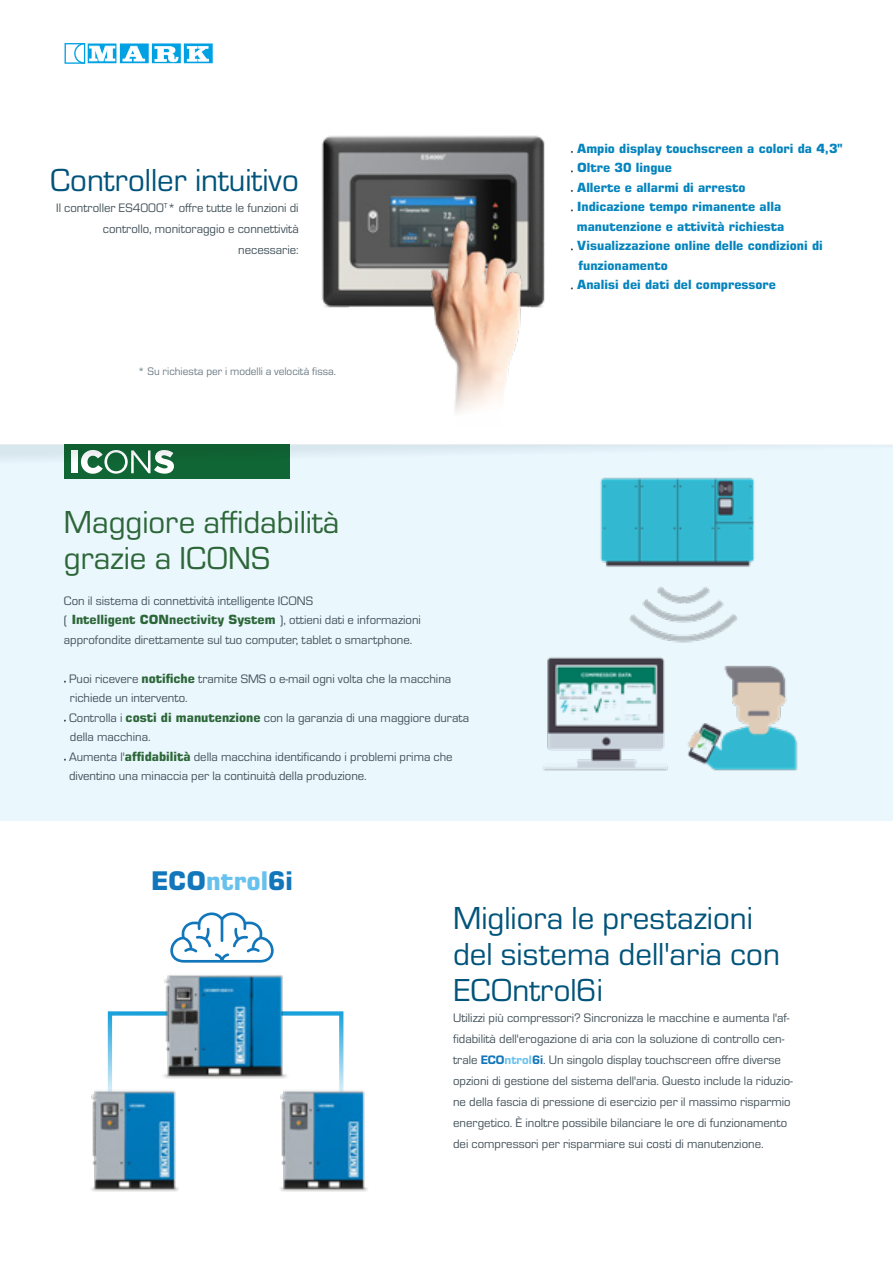
<style>
.page{position:relative;width:893px;height:1263px;background:#fff}
.page>*{position:absolute;margin:0;border:0;box-sizing:border-box;transform-origin:0 0}
.t1{font:33px/36px "Eurostile";color:#00537a}
.t2{font:33px/36px "Eurostile";color:#2d6638}
.t3{font:700 25.8px "Eurostile LT Pro";color:#1276bb}
.t4{font:12.75px/21px "Eurostile";color:#425159}
.t5{font:700 12.75px/19.5px "Eurostile LT Pro";color:#0584bd}
.t6{font:700 12.75px "Eurostile LT Std";color:#2d6638}
.t7{font:11.25px "Eurostile";color:#6b7a83}
.s1{font-family:"Eurostile";font-weight:400;color:#425159}
.s2{font-family:"Eurostile LT Std";font-weight:700;color:#2d6638}
.s3{color:#68c1ed}
.s4{font-family:"Eurostile Hea";color:#1276bb}
.s5{font-family:"Eurostile Hea";color:#68c1ed}
</style>
<div class="page">
<img style="left:321px;top:135px;width:250px;height:173px">
<img style="left:384px;top:180px;width:165px;height:232px">
<div style="left:0;top:445px;width:893px;height:375px;background:#eaf7fd"></div>
<img style="left:543px;top:521px;width:255px;height:250px">
<svg style="left:170px;top:912px;width:104px;height:51px"></svg>
<svg style="left:279px;top:1011px;width:65px;height:76px"></svg>
<svg style="left:107px;top:1011px;width:65px;height:76px"></svg>
<img style="left:155px;top:975px;width:141px;height:103px">
<svg style="left:0;top:445px;width:755px;height:76px"></svg>
<img style="left:91px;top:1087px;width:88px;height:104px">
<img style="left:280px;top:1087px;width:88px;height:104px">
<svg style="left:64px;top:43px;width:149px;height:21px"></svg>
<h1 class="t1" style="left:50px;top:163px;width:250px">Controller intuitivo</h1>
<p class="t4" style="left:56px;top:197px;width:244px;text-align:right">Il controller ES4000<sup>T</sup>* offre tutte le funzioni di controllo, monitoraggio e connettività necessarie:</p>
<p class="t7" style="left:138px;top:366px;width:200px">* Su richiesta per i modelli a velocità fissa.</p>
<h1 class="t2" style="left:64px;top:505px;width:277px">Maggiore affidabilità grazie a ICONS</h1>
<p class="t4" style="left:64px;top:590px;width:251px">Con il sistema di connettività intelligente ICONS</p>
<p class="t6" style="left:64px;top:612px;width:358px"><span class="s1">(</span> Intelligent CONnectivity System <span class="s1">), ottieni dati e informazioni</span></p>
<p class="t4" style="left:64px;top:629px;width:350px">approfondite direttamente sul tuo computer, tablet o smartphone.</p>
<p class="t4" style="left:69px;top:669px;width:402px;line-height:19.5px">Puoi ricevere <span class="s2">notifiche</span> tramite SMS o e-mail ogni volta che la macchina richiede un intervento.<br>Controlla i <span class="s2">costi di manutenzione</span> con la garanzia di una maggiore durata della macchina.<br>Aumenta l'<span class="s2">affidabilità</span> della macchina identificando i problemi prima che diventino una minaccia per la continuità della produzione.</p>
<h2 class="t3" style="left:151px;top:865px;width:143px">ECO<span class="s3">ntrol</span>6i</h2>
<p class="t5" style="left:577px;top:138px;width:267px">Ampio display touchscreen a colori da 4,3"<br>Oltre 30 lingue<br>Allerte e allarmi di arresto<br>Indicazione tempo rimanente alla manutenzione e attività richiesta<br>Visualizzazione online delle condizioni di funzionamento<br>Analisi dei dati del compressore</p>
<h1 class="t1" style="left:453px;top:901px;width:328px">Migliora le prestazioni del sistema dell'aria con<br>ECOntrol6i</h1>
<p class="t4" style="left:453px;top:1008px;width:341px">Utilizzi più compressori? Sincronizza le macchine e aumenta l'af&shy;fidabilità dell'erogazione di aria con la soluzione di controllo cen&shy;trale <span class="s4">ECO</span><span class="s5">ntrol</span><span class="s4">6i</span>. Un singolo display touchscreen offre diverse opzioni di gestione del sistema dell'aria. Questo include la riduzio&shy;ne della fascia di pressione di esercizio per il massimo risparmio energetico. È inoltre possibile bilanciare le ore di funzionamento dei compressori per risparmiare sui costi di manutenzione.</p>
</div>
